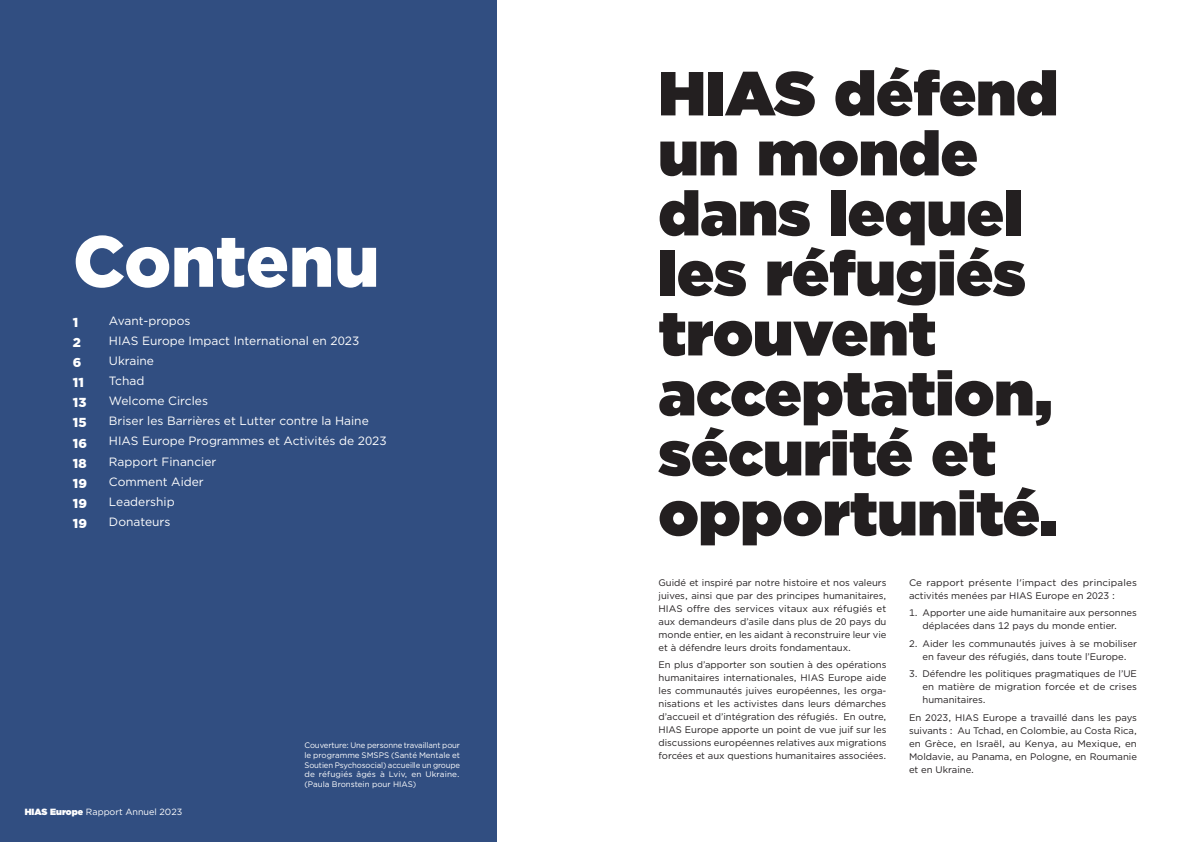
<style>
.page{position:relative;width:1191px;height:842px;background:#fff}
.page>*{position:absolute;margin:0;border:0;box-sizing:border-box;transform-origin:0 0}
.TOC_Title{font:900 72px "Gotham Pro";letter-spacing:-.01em;color:#fff}
.Subheading_1{font:900 62px/60px "Gotham";color:#231f20}
.t1{font:900 13px "Gotham Pro";color:#fff}
.t2{font:12px "Gotham";color:#fff}
.Body{font:9.5px/13px "Gotham";color:#231f20;text-align:justify}
.Footer_Header{font:9px "Gotham Pro";color:#fff}
.t3{font:8px/9.6px "Gotham";color:#fff;text-align:justify}
.s1{font-family:"Gotham";font-weight:900}
</style>
<div class="page">
<div style="left:0;top:0;width:496px;height:842px;background:#314e81"></div>
<p class="TOC_Title" style="left:73px;top:220px;width:308px">Contenu</p>
<p class="t1" style="left:73px;top:315px;width:7px">1</p>
<p class="t2" style="left:109px;top:313px;width:83px">Avant-propos</p>
<p class="t1" style="left:73px;top:335px;width:10px">2</p>
<p class="t2" style="left:109px;top:333px;width:252px">HIAS Europe Impact International en 2023</p>
<p class="t1" style="left:73px;top:355px;width:10px">6</p>
<p class="t2" style="left:109px;top:353px;width:47px">Ukraine</p>
<p class="t1" style="left:73px;top:375px;width:12px">11</p>
<p class="t2" style="left:109px;top:373px;width:37px">Tchad</p>
<p class="t1" style="left:73px;top:395px;width:15px">13</p>
<p class="t2" style="left:109px;top:393px;width:101px">Welcome Circles</p>
<p class="t1" style="left:73px;top:415px;width:15px">15</p>
<p class="t2" style="left:109px;top:413px;width:261px">Briser les Barrières et Lutter contre la Haine</p>
<p class="t1" style="left:73px;top:435px;width:16px">16</p>
<p class="t2" style="left:109px;top:434px;width:279px">HIAS Europe Programmes et Activités de 2023</p>
<p class="t1" style="left:73px;top:455px;width:15px">18</p>
<p class="t2" style="left:109px;top:454px;width:109px">Rapport Financier</p>
<p class="t1" style="left:73px;top:476px;width:16px">19</p>
<p class="t2" style="left:109px;top:474px;width:96px">Comment Aider</p>
<p class="t1" style="left:73px;top:496px;width:16px">19</p>
<p class="t2" style="left:109px;top:494px;width:67px">Leadership</p>
<p class="t1" style="left:73px;top:516px;width:16px">19</p>
<p class="t2" style="left:109px;top:514px;width:63px">Donateurs</p>
<p class="Footer_Header" style="left:25px;top:807px;width:159px"><span class="s1">HIAS Europe</span> Rapport Annuel 2023</p>
<p class="t3" style="left:304px;top:740px;width:157px">Couverture: Une personne travaillant pour le programme SMSPS (Santé Mentale et Soutien Psychosocial) accueille un groupe de réfugiés âgés à Lviv, en Ukraine. (Paula Bronstein pour HIAS)</p>
<p class="Subheading_1" style="left:658px;top:62px;width:401px">HIAS défend un monde dans lequel les réfugiés trouvent acceptation, sécurité et opportunité.</p>
<p class="Body" style="left:658px;top:576px;width:229px">Guidé et inspiré par notre histoire et nos valeurs juives, ainsi que par des principes humanitaires, HIAS offre des services vitaux aux réfugiés et aux demandeurs d’asile dans plus de 20 pays du monde entier, en les aidant à reconstruire leur vie et à défendre leurs droits fondamentaux.</p>
<p class="Body" style="left:658px;top:658px;width:229px">En plus d’apporter son soutien à des opérations humanitaires internationales, HIAS Europe aide les communautés juives européennes, les orga&shy;nisations et les activistes dans leurs démarches d’accueil et d’intégration des réfugiés. En outre, HIAS Europe apporte un point de vue juif sur les discussions européennes relatives aux migrations forcées et aux questions humanitaires associées.</p>
<p class="Body" style="left:909px;top:576px;width:229px">Ce rapport présente l'impact des principales activités menées par HIAS Europe en 2023 :</p>
<p class="Body" style="left:922px;top:606px;width:216px;text-indent:-14px">1. Apporter une aide humanitaire aux personnes déplacées dans 12 pays du monde entier.</p>
<p class="Body" style="left:909px;top:637px;width:229px;text-align:center">2. Aider les communautés juives à se mobiliser en faveur des réfugiés, dans toute l’Europe.</p>
<p class="Body" style="left:922px;top:667px;width:216px;text-indent:-14px">3. Défendre les politiques pragmatiques de l’UE en matière de migration forcée et de crises humanitaires.</p>
<p class="Body" style="left:909px;top:711px;width:229px">En 2023, HIAS Europe a travaillé dans les pays suivants : Au Tchad, en Colombie, au Costa Rica, en Grèce, en Israël, au Kenya, au Mexique, en Moldavie, au Panama, en Pologne, en Roumanie et en Ukraine.</p>
</div>
